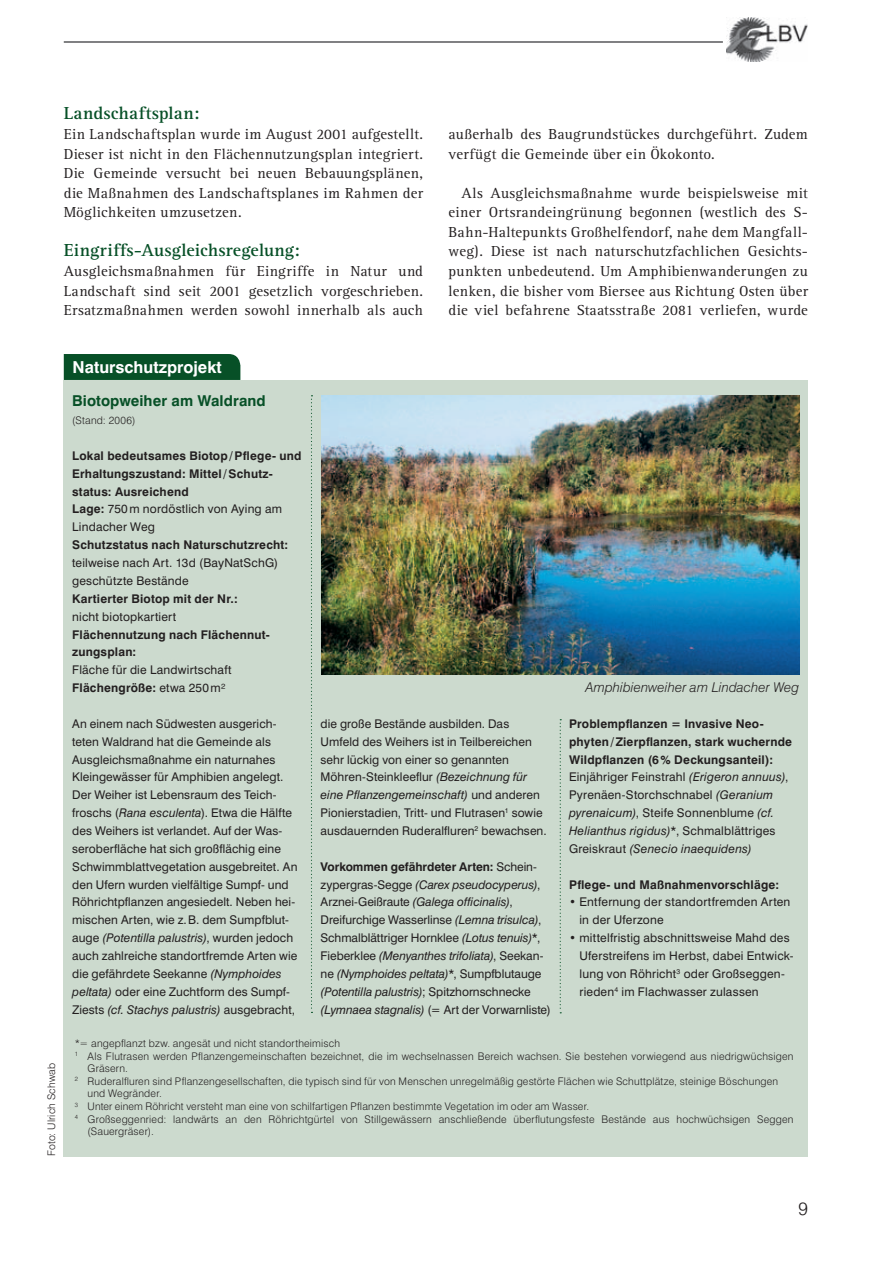
<style>
.page{position:relative;width:893px;height:1263px;background:#fff}
.page>*{position:absolute;margin:0;border:0;box-sizing:border-box;transform-origin:0 0}
.t1{font:700 18px "Rotis Serif";letter-spacing:.01em;color:#075027}
.t2{font:300 18px "Swiss 721 BT";color:#231f20}
.t3{font:700 16.5px "Swiss 721 BT";color:#fff}
.t4{font:15px/19.5px "Rotis Serif";letter-spacing:.02em;color:#231f20;text-align:justify}
.t5{font:700 15px "Swiss 721 BT";letter-spacing:.005em;color:#075027}
.t6{font:italic 300 13.5px "Swiss 721 BT";letter-spacing:.005em;color:#231f20}
.t7{font:12px/17.9px "Swiss 721 BT";letter-spacing:.005em;color:#231f20}
.t8{font:700 12px/17.9px "Swiss 721 BT";letter-spacing:.015em;color:#231f20}
.t9{font:300 10.5px "Swiss 721 BT";letter-spacing:.02em;color:#231f20}
.s1{font-weight:400}
.s2{font-weight:700}
.s3{font-style:italic}
.s4{font-weight:400;font-style:italic}
</style>
<div class="page">
<hr style="left:64px;top:41px;width:659px;height:2px;background:#57585a">
<img style="left:727px;top:17px;width:81px;height:45px">
<div style="left:64px;top:380px;width:744px;height:776px;background:#ccdace"></div>
<div style="left:64px;top:354px;width:176px;height:26px;background:#075027"></div>
<img style="left:322px;top:395px;width:477px;height:279px">
<svg style="left:311px;top:395px;width:1px;height:618px"></svg>
<svg style="left:560px;top:719px;width:1px;height:294px"></svg>
<h1 class="t1" style="left:64px;top:107px;width:137px">Landschaftsplan:</h1>
<p class="t4" style="left:64px;top:126px;width:361px">Ein Landschaftsplan wurde im August 2001 aufgestellt.<br>Dieser ist nicht in den Flächennutzungsplan integriert.<br>Die Gemeinde versucht bei neuen Bebauungsplänen, die Maßnahmen des Landschaftsplanes im Rahmen der Möglichkeiten umzusetzen.</p>
<h1 class="t1" style="left:64px;top:244px;width:238px">Eingriffs-Ausgleichsregelung:</h1>
<p class="t4" style="left:64px;top:263px;width:361px">Ausgleichsmaßnahmen für Eingriffe in Natur und Landschaft sind seit 2001 gesetzlich vorgeschrieben.<br>Ersatzmaßnahmen werden sowohl innerhalb als auch</p>
<p class="t4" style="left:449px;top:126px;width:361px">außerhalb des Baugrundstückes durchgeführt. Zudem verfügt die Gemeinde über ein Ökokonto.</p>
<p class="t4" style="left:449px;top:184px;width:361px;text-indent:13px">Als Ausgleichsmaßnahme wurde beispielsweise mit einer Ortsrandeingrünung begonnen (westlich des S-Bahn-Haltepunkts Großhelfendorf, nahe dem Mangfall&shy;weg). Diese ist nach naturschutzfachlichen Gesichts&shy;punkten unbedeutend. Um Amphibienwanderungen zu lenken, die bisher vom Biersee aus Richtung Osten über die viel befahrene Staatsstraße 2081 verliefen, wurde</p>
<p class="t9" style="left:47px;top:1156px;width:95px;rotate:-90deg">Foto: Ulrich Schwab</p>
<h2 class="t3" style="left:73px;top:360px;width:151px">Naturschutzprojekt</h2>
<p class="t5" style="left:72px;top:395px;width:195px">Biotopweiher am Waldrand</p>
<p class="t9" style="left:72px;top:416px;width:65px">(Stand: 2006)</p>
<p class="t8" style="left:72px;top:448px;width:231px">Lokal bedeutsames Biotop / Pflege- und<br>Erhaltungszustand: Mittel / Schutz&shy;status: Ausreichend<br>Lage: <span class="s1">750 m nordöstlich von Aying am<br>Lindacher Weg</span></p>
<p class="t8" style="left:72px;top:537px;width:218px">Schutzstatus nach Naturschutzrecht:</p>
<p class="t7" style="left:72px;top:554px;width:208px">teilweise nach Art. 13d (BayNatSchG) geschützte Bestände</p>
<p class="t8" style="left:72px;top:591px;width:167px">Kartierter Biotop mit der Nr.:</p>
<p class="t7" style="left:72px;top:608px;width:105px">nicht biotopkartiert</p>
<p class="t8" style="left:72px;top:626px;width:199px">Flächennutzung nach Flächennut&shy;zungsplan:</p>
<p class="t7" style="left:72px;top:662px;width:161px">Fläche für die Landwirtschaft<br><span class="s2">Flächengröße:</span> etwa 250 m²</p>
<p class="t7" style="left:72px;top:715px;width:227px">An einem nach Südwesten ausgerich&shy;teten Waldrand hat die Gemeinde als Ausgleichsmaßnahme ein naturnahes Kleingewässer für Amphibien angelegt.<br>Der Weiher ist Lebensraum des Teich&shy;froschs (<span class="s3">Rana esculenta</span>). Etwa die Hälfte des Weihers ist verlandet. Auf der Was&shy;seroberfläche hat sich großflächig eine Schwimmblattvegetation ausgebreitet. An den Ufern wurden vielfältige Sumpf- und Röhrichtpflanzen angesiedelt. Neben hei&shy;mischen Arten, wie z. B. dem Sumpfblut&shy;auge <span class="s3">(Potentilla palustris)</span>, wurden jedoch auch zahlreiche standortfremde Arten wie die gefährdete Seekanne <span class="s3">(Nymphoides peltata)</span> oder eine Zuchtform des Sumpf-Ziests <span class="s3">(cf. Stachys palustris)</span> ausgebracht,</p>
<p class="t7" style="left:321px;top:715px;width:228px">die große Bestände ausbilden. Das Umfeld des Weihers ist in Teilbereichen sehr lückig von einer so genannten Möhren-Steinkleeflur <span class="s3">(Bezeichnung für eine Pflanzengemeinschaft)</span> und anderen Pionierstadien, Tritt- und Flutrasen<sup>1</sup> sowie ausdauernden Ruderalfluren<sup>2</sup> bewachsen.</p>
<p class="t7" style="left:321px;top:858px;width:232px"><span class="s2">Vorkommen gefährdeter Arten:</span> Schein&shy;zypergras-Segge <span class="s3">(Carex pseudocyperus)</span>, Arznei-Geißraute <span class="s3">(Galega officinalis)</span>, Dreifurchige Wasserlinse <span class="s3">(Lemna trisulca)</span>, Schmalblättriger Hornklee <span class="s3">(Lotus tenuis)</span>*, Fieberklee <span class="s3">(Menyanthes trifoliata)</span>, Seekan&shy;ne <span class="s3">(Nymphoides peltata)</span>*, Sumpfblutauge <span class="s3">(Potentilla palustris)</span>; Spitzhornschnecke <span class="s3">(Lymnaea stagnalis)</span> (= Art der Vorwarnliste)</p>
<p class="t6" style="left:585px;top:682px;width:215px">Amphibienweiher am Lindacher Weg</p>
<p class="t8" style="left:569px;top:716px;width:225px">Problempflanzen = Invasive Neo&shy;phyten / Zierpflanzen, stark wuchernde Wildpflanzen (6 % Deckungsanteil):<br><span class="s1">Ein jähriger Feinstrahl</span> <span class="s4">(Erigeron annuus)</span><span class="s1">, Pyrenäen-Storchschnabel</span> <span class="s4">(Geranium pyrenaicum)</span><span class="s1">, Steife Sonnenblume</span> <span class="s4">(cf.<br>Helianthus rigidus)</span><span class="s1">*, Schmalblättriges Greiskraut</span> <span class="s4">(Senecio inaequidens)</span></p>
<p class="t8" style="left:569px;top:876px;width:212px">Pflege- und Maßnahmenvorschläge:</p>
<p class="t7" style="left:579px;top:894px;width:212px;text-indent:-10px">• Entfernung der standortfremden Arten in der Uferzone</p>
<p class="t7" style="left:579px;top:929px;width:216px;text-indent:-10px">• mittelfristig abschnittsweise Mahd des Uferstreifens im Herbst, dabei Entwick&shy;lung von Röhricht<sup>3</sup> oder Großseggen&shy;rieden<sup>4</sup> im Flachwasser zulassen</p>
<p class="t9" style="left:75px;top:1039px;width:267px">*= angepflanzt bzw. angesät und nicht standortheimisch</p>
<p class="t9" style="left:75px;top:1051px;width:720px"><sup>1</sup> Als Flutrasen werden Pflanzengemeinschaften bezeichnet, die im wechselnassen Bereich wachsen. Sie bestehen vorwiegend aus niedrigwüchsigen</p>
<p class="t9" style="left:88px;top:1064px;width:42px">Gräsern.</p>
<p class="t9" style="left:75px;top:1077px;width:705px"><sup>2</sup> Ruderalfluren sind Pflanzengesellschaften, die typisch sind für von Menschen unregelmäßig gestörte Flächen wie Schuttplätze, steinige Böschungen</p>
<p class="t9" style="left:88px;top:1089px;width:76px">und Wegränder.</p>
<p class="t9" style="left:75px;top:1102px;width:516px"><sup>3</sup> Unter einem Röhricht versteht man eine von schilfartigen Pflanzen bestimmte Vegetation im oder am Wasser.</p>
<p class="t9" style="left:75px;top:1114px;width:720px"><sup>4</sup> Großseggenried: landwärts an den Röhrichtgürtel von Stillgewässern anschließende überflutungsfeste Bestände aus hochwüchsigen Seggen</p>
<p class="t9" style="left:88px;top:1127px;width:68px">(Sauergräser).</p>
<h1 class="t2" style="left:798px;top:1201px;width:11px">9</h1>
</div>
